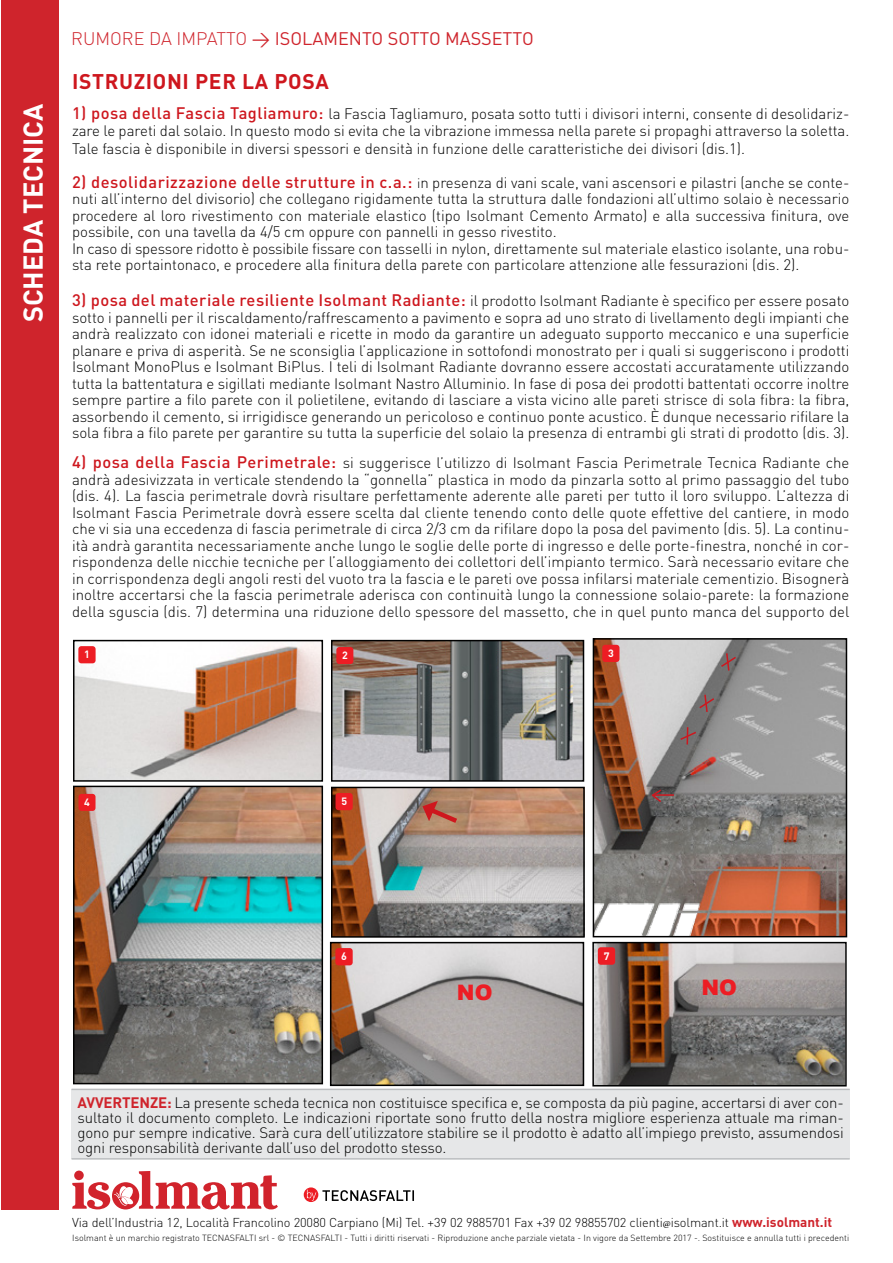
<style>
.page{position:relative;width:893px;height:1263px;background:#fff}
.page>*{position:absolute;margin:0;border:0;box-sizing:border-box;transform-origin:0 0}
.t1{font:700 27px "DIN";color:#fff}
.t2{font:900 21.3px "Arial";color:#ed1d24}
.t3{font:700 21px "DIN";letter-spacing:.03em;color:#ce171e}
.t4{font:18px "DIN";color:#cf242c}
.t5{font:300 15px/16.5px "DIN";color:#000;text-align:justify}
.t6{font:300 12.75px "DIN";letter-spacing:-.01em;color:#000}
.t7{font:700 10.65px "DIN";color:#fff}
.t8{font:700 10.5px "DIN";color:#fff}
.t9{font:300 8.85px "DIN";color:#000}
.s1{font-weight:300}
.s2{font-weight:500;font-size:16.5px;color:#ce171e}
.s3{font-size:13.5px}
.s4{font-weight:700;color:#cf242c}
.s5{font-family:"Minion Pro";font-weight:400;font-size:10.5px}
.s6{font-weight:700;font-size:13.5px;color:#cf242c}
</style>
<div class="page">
<div style="left:1px;top:0;width:58px;height:1210px;background:#cf242c"></div>
<svg style="left:304px;top:1187px;width:14px;height:15px"></svg>
<svg style="left:322px;top:1190px;width:92px;height:11px"></svg>
<svg style="left:307px;top:1190px;width:9px;height:11px"></svg>
<svg style="left:72px;top:1170px;width:206px;height:39px"></svg>
<div style="left:72px;top:1089px;width:778px;height:70px;background:#e6e7e8"></div>
<hr style="left:72px;top:1089px;width:778px;height:1px;background:#bcbec0">
<hr style="left:72px;top:1158px;width:778px;height:1px;background:#bcbec0">
<img style="left:76px;top:789px;width:244px;height:292px">
<div style="left:73px;top:786px;width:250px;height:298px;border:2px solid #000"></div>
<div style="left:79px;top:794px;width:17px;height:17px;background:#ed1d24;border-radius:3px"></div>
<img style="left:334px;top:643px;width:247px;height:136px">
<div style="left:331px;top:640px;width:253px;height:142px;border:2px solid #000"></div>
<div style="left:336px;top:647px;width:17px;height:17px;background:#ed1d24;border-radius:3px"></div>
<img style="left:76px;top:643px;width:244px;height:136px">
<div style="left:73px;top:640px;width:250px;height:142px;border:2px solid #000"></div>
<div style="left:78px;top:646px;width:18px;height:17px;background:#ed1d24;border-radius:3px"></div>
<img style="left:596px;top:641px;width:248px;height:293px">
<div style="left:593px;top:638px;width:254px;height:299px;border:2px solid #000"></div>
<div style="left:602px;top:645px;width:17px;height:17px;background:#ed1d24;border-radius:3px"></div>
<svg style="left:679px;top:727px;width:19px;height:17px"></svg>
<svg style="left:698px;top:693px;width:18px;height:20px"></svg>
<svg style="left:719px;top:652px;width:19px;height:20px"></svg>
<hr style="left:653px;top:794px;width:21px;height:2px;background:#ce171e">
<svg style="left:650px;top:788px;width:13px;height:16px"></svg>
<img style="left:334px;top:790px;width:248px;height:145px">
<div style="left:331px;top:787px;width:254px;height:151px;border:2px solid #000"></div>
<div style="left:335px;top:793px;width:18px;height:17px;background:#ed1d24;border-radius:3px"></div>
<svg style="left:422px;top:801px;width:40px;height:26px"></svg>
<img style="left:333px;top:945px;width:248px;height:138px">
<div style="left:330px;top:942px;width:254px;height:144px;border:2px solid #000"></div>
<div style="left:335px;top:948px;width:18px;height:17px;background:#ed1d24;border-radius:3px"></div>
<svg style="left:592px;top:941px;width:255px;height:146px;background:#857b75"></svg>
<div style="left:598px;top:947px;width:17px;height:18px;background:#ed1d24;border-radius:3px"></div>
<h1 class="t1" style="left:15px;top:322px;width:220px;rotate:-90deg">SCHEDA TECNICA</h1>
<p class="t4" style="left:71px;top:28px;width:464px"><span class="s1">RUMORE DA IMPATTO</span> &gt; ISOLAMENTO SOTTO MASSETTO</p>
<h3 class="t3" style="left:72px;top:68px;width:258px">ISTRUZIONI PER LA POSA</h3>
<p class="t5" style="left:72px;top:105px;width:779px"><span class="s2">1) posa della Fascia Tagliamuro:</span> la Fascia Tagliamuro, posata sotto tutti i divisori interni, consente di desolidariz&shy;zare le pareti dal solaio. In questo modo si evita che la vibrazione immessa nella parete si propaghi attraverso la soletta.</p>
<p class="t5" style="left:72px;top:140px;width:675px">Tale fascia è disponibile in diversi spessori e densità in funzione delle caratteristiche dei divisori (dis.1).</p>
<p class="t5" style="left:72px;top:174px;width:779px;text-align:left"><span class="s2">2) desolidarizzazione delle strutture in c.a.:</span> <span class="s3">i</span>n presenza di vani scale, vani ascensori e pilastri (anche se conte&shy;nuti all’interno del divisorio) che collegano rigidamente tutta la struttura dalle fondazioni all’ultimo solaio è necessario procedere al loro rivestimento con materiale elastico (tipo Isolmant Cemento Armato) e alla successiva finitura, ove possibile, con una tavella da 4/5 cm oppure con pannelli in gesso rivestito.<br>In caso di spessore ridotto è possibile fissare con tasselli in nylon, direttamente sul materiale elastico isolante, una robu&shy;sta rete portaintonaco, e procedere alla finitura della parete con particolare attenzione alle fessurazioni (dis. 2).</p>
<p class="t5" style="left:72px;top:292px;width:779px"><span class="s2">3) posa del materiale resiliente Isolmant Radiante:</span> il prodotto Isolmant Radiante è specifico per essere posato sotto i pannelli per il riscaldamento/raffrescamento a pavimento e sopra ad uno strato di livellamento degli impianti che andrà realizzato con idonei materiali e ricette in modo da garantire un adeguato supporto meccanico e una superficie planare e priva di asperità. Se ne sconsiglia l’applicazione in sottofondi monostrato per i quali si suggeriscono i prodotti Isolmant MonoPlus e Isolmant BiPlus. I teli di Isolmant Radiante dovranno essere accostati accuratamente utilizzando tutta la battentatura e sigillati mediante Isolmant Nastro Alluminio. In fase di posa dei prodotti battentati occorre inoltre sempre partire a filo parete con il polietilene, evitando di lasciare a vista vicino alle pareti strisce di sola fibra: la fibra, assorbendo il cemento, si irrigidisce generando un pericoloso e continuo ponte acustico. È dunque necessario rifilare la sola fibra a filo parete per garantire su tutta la superficie del solaio la presenza di entrambi gli strati di prodotto (dis. 3).</p>
<p class="t5" style="left:72px;top:454px;width:779px"><span class="s2">4) posa della Fascia Perimetrale:</span> si suggerisce l’utilizzo di Isolmant Fascia Perimetrale Tecnica Radiante che andrà adesivizzata in verticale stendendo la “gonnella” plastica in modo da pinzarla sotto al primo passaggio del tubo (dis. 4). La fascia perimetrale dovrà risultare perfettamente aderente alle pareti per tutto il loro sviluppo. L’altezza di Isolmant Fascia Perimetrale dovrà essere scelta dal cliente tenendo conto delle quote effettive del cantiere, in modo che vi sia una eccedenza di fascia perimetrale di circa 2/3 cm da rifilare dopo la posa del pavimento (dis. 5). La continu&shy;ità andrà garantita necessariamente anche lungo le soglie delle porte di ingresso e delle porte-finestra, nonché in cor&shy;rispondenza delle nicchie tecniche per l’alloggiamento dei collettori dell’impianto termico. Sarà necessario evitare che in corrispondenza degli angoli resti del vuoto tra la fascia e le pareti ove possa infilarsi materiale cementizio. Bisognerà inoltre accertarsi che la fascia perimetrale aderisca con continuità lungo la connessione solaio-parete: la formazione della sguscia (dis. 7) determina una riduzione dello spessore del massetto, che in quel punto manca del supporto del</p>
<p class="t8" style="left:84px;top:648px;width:7px">1</p>
<p class="t8" style="left:608px;top:646px;width:7px">3</p>
<p class="t8" style="left:342px;top:648px;width:7px">2</p>
<p class="t8" style="left:84px;top:795px;width:7px">4</p>
<p class="t8" style="left:341px;top:794px;width:7px">5</p>
<p class="t7" style="left:341px;top:949px;width:7px">6</p>
<h2 class="t2" style="left:457px;top:977px;width:37px">NO</h2>
<p class="t7" style="left:604px;top:949px;width:7px">7</p>
<h2 class="t2" style="left:701px;top:972px;width:37px">NO</h2>
<p class="t5" style="left:78px;top:1095px;width:768px;line-height:15px"><span class="s4">AVVERTENZE:</span> La presente scheda tecnica non costituisce specifica e, se composta da più pagine, accertarsi di aver con&shy;sultato il documento completo. Le indicazioni riportate sono frutto della nostra migliore esperienza attuale ma riman&shy;gono pur sempre indicative. Sarà cura dell’utilizzatore stabilire se il prodotto è adatto all’impiego previsto, assumendosi ogni responsabilità derivante dall’uso del prodotto stesso.</p>
<p class="t6" style="left:72px;top:1215px;width:761px">Via dell’Industria 12, Località Francolino 20080 Carpiano (Mi) Tel. +39 02 9885701 Fax +39 02 98855702 clienti<span class="s5">@</span>isolmant.it <span class="s6">www.isolmant.it</span></p>
<p class="t9" style="left:72px;top:1232px;width:778px">Isolmant è un marchio registrato TECNASFALTI srl - © TECNASFALTI - Tutti i diritti riservati - Riproduzione anche parziale vietata - In vigore da Settembre 2017 -. Sostituisce e annulla tutti i precedenti</p>
</div>
